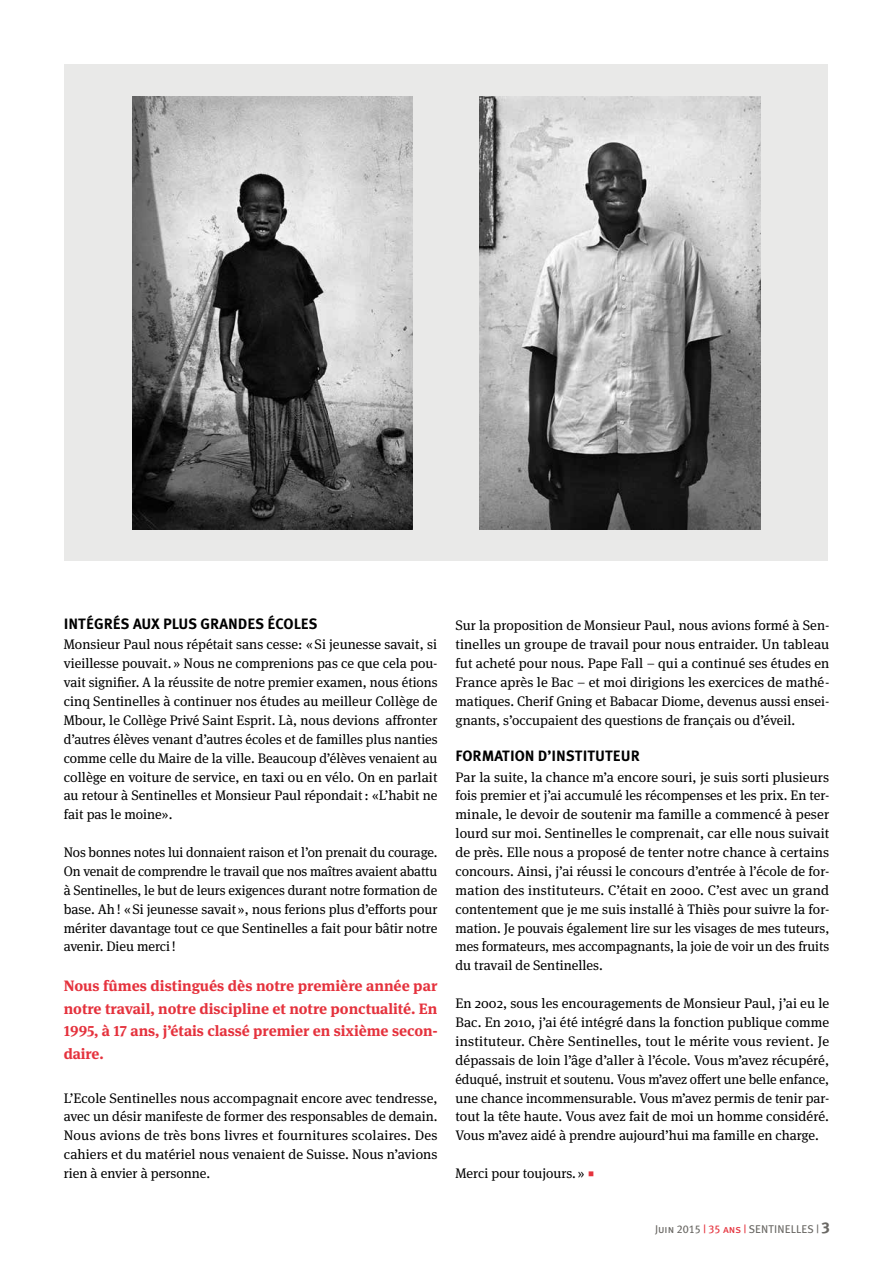
<style>
.page{position:relative;width:893px;height:1263px;background:#fff}
.page>*{position:absolute;margin:0;border:0;box-sizing:border-box;transform-origin:0 0}
.t1{font:700 15px/22.5px "Meta Serif Lf";color:#e5323d;text-align:justify}
.t2{font:700 15px "Meta Plus";color:#000}
.t3{font:13.8px/18.9px "Meta Serif";color:#000;text-align:justify}
.t4{font:11.25px "Meta Plus Book Caps";color:#6a6864}
.s1{font-family:"Minion Pro";font-size:16.5px;color:#e5323d}
.s2{color:#e5323d}
.s3{font-family:"Meta Plus Bold Caps";font-size:15.75px}
</style>
<div class="page">
<div style="left:65px;top:65px;width:763px;height:496px;background:#e9e9e8"></div>
<img style="left:132px;top:96px;width:280px;height:433px">
<img style="left:480px;top:97px;width:280px;height:433px">
<p class="t2" style="left:64px;top:615px;width:255px">INTÉGRÉS AUX PLUS GRAN DES ÉCOLES</p>
<p class="t3" style="left:64px;top:635px;width:375px">Monsieur Paul nous répétait sans cesse: « Si jeunesse savait, si vieillesse pouvait.» Nous ne comprenions pas ce que cela pou&shy;vait signifier. A la réussite de notre premier examen, nous étions cinq Sentinelles à continuer nos études au meilleur Collège de Mbour, le Collège Privé Saint Esprit. Là, nous devions affronter d’autres élèves venant d’autres écoles et de familles plus nanties comme celle du Maire de la ville. Beaucoup d’élèves venaient au collège en voiture de service, en taxi ou en vélo. On en parlait au retour à Sentinelles et Monsieur Paul répondait: «L’habit ne fait pas le moine».</p>
<p class="t3" style="left:64px;top:843px;width:375px">Nos bonnes notes lui donnaient raison et l’on prenait du courage.<br>On venait de comprendre le travail que nos maîtres avaient abattu à Sentinelles, le but de leurs exigences durant notre formation de base. Ah! « Si jeunesse savait», nous ferions plus d’efforts pour mériter davantage tout ce que Sentinelles a fait pour bâtir notre avenir. Dieu merci!</p>
<p class="t1" style="left:64px;top:974px;width:375px">Nous fûmes distingués dès notre première année par notre travail, notre discipline et notre ponctualité. En 1995, à 17 ans, j’étais classé premier en sixième secon&shy;daire.</p>
<p class="t3" style="left:64px;top:1088px;width:375px">L’Ecole Sentinelles nous accompagnait encore avec tendresse, avec un désir manifeste de former des responsables de demain.<br>Nous avions de très bons livres et fournitures scolaires. Des cahiers et du matériel nous venaient de Suisse. Nous n’avions rien à envier à personne.</p>
<p class="t3" style="left:455px;top:616px;width:375px">Sur la proposition de Monsieur Paul, nous avions formé à Sen&shy;tinelles un groupe de travail pour nous entraider. Un tableau fut acheté pour nous. Pape Fall – qui a continué ses études en France après le Bac – et moi dirigions les exercices de mathé&shy;matiques. Cherif Gning et Babacar Diome, devenus aussi ensei&shy;gnants, s’occupaient des questions de français ou d’éveil.</p>
<p class="t2" style="left:455px;top:747px;width:186px">FORMATION D’INSTITUTEUR</p>
<p class="t3" style="left:455px;top:767px;width:375px">Par la suite, la chance m’a encore souri, je suis sorti plusieurs fois premier et j’ai accumulé les récompenses et les prix. En ter&shy;minale, le devoir de soutenir ma famille a commencé à peser lourd sur moi. Sentinelles le comprenait, car elle nous suivait de près. Elle nous a proposé de tenter notre chance à certains concours. Ainsi, j’ai réussi le concours d’entrée à l’école de for&shy;mation des instituteurs. C’était en 2000. C’est avec un grand contentement que je me suis installé à Thiès pour suivre la for&shy;mation. Je pouvais également lire sur les visages de mes tuteurs, mes formateurs, mes accompagnants, la joie de voir un des fruits du travail de Sentinelles.</p>
<p class="t3" style="left:455px;top:994px;width:375px">En 2002, sous les encouragements de Monsieur Paul, j’ai eu le Bac. En 2010, j’ai été intégré dans la fonction publique comme instituteur. Chère Sentinelles, tout le mérite vous revient. Je dépassais de loin l’âge d’aller à l’école. Vous m’avez récupéré, éduqué, instruit et soutenu. Vous m’avez offert une belle enfance, une chance incommensurable. Vous m’avez permis de tenir par&shy;tout la tête haute. Vous avez fait de moi un homme considéré.<br>Vous m’avez aidé à prendre aujourd’hui ma famille en charge.</p>
<p class="t3" style="left:455px;top:1164px;width:141px">Merci pour toujours.» <span class="s1">■</span></p>
<p class="t4" style="left:655px;top:1223px;width:176px">Juin 2015 <span class="s2">| 35 ans |</span> SentinElles | <span class="s3">3</span></p>
</div>
